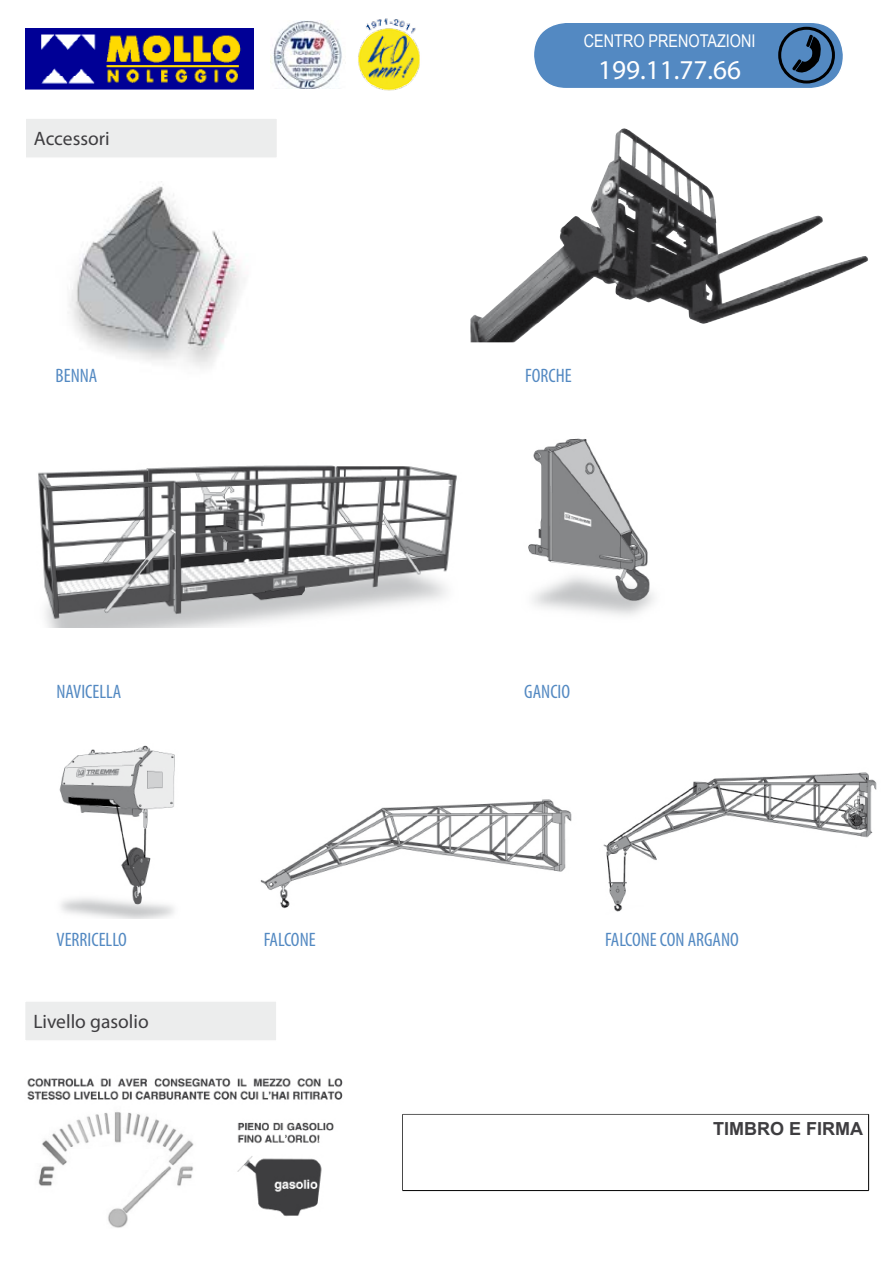
<style>
.page{position:relative;width:893px;height:1263px;background:#fff}
.page>*{position:absolute;margin:0;border:0;box-sizing:border-box;transform-origin:0 0}
.t1{font:27.3px "Myriad Pro";color:#fff}
.t2{font:condensed 19.5px "Myriad Pro";color:#5389c2}
.t3{font:19.5px "Myriad Pro";color:#3e3d40}
.t4{font:700 18px "Arial";color:#3e3d40}
.t5{font:17.55px "Arial Narrow";color:#fff}
</style>
<div class="page">
<div style="left:533px;top:22px;width:310px;height:67px;background:#5389c2;border-radius:33px"></div>
<div style="left:533px;top:22px;width:311px;height:67px;border:1px solid #fff;border-radius:33px"></div>
<img style="left:26px;top:29px;width:228px;height:61px">
<img style="left:270px;top:21px;width:72px;height:67px">
<img style="left:358px;top:18px;width:62px;height:73px">
<svg style="left:792px;top:34px;width:34px;height:44px"></svg>
<div style="left:778px;top:27px;width:57px;height:57px;border:3px solid #000;border-radius:50%"></div>
<img style="left:69px;top:181px;width:172px;height:187px">
<hr style="left:868px;top:1114px;width:1px;height:76px;background:#000">
<hr style="left:402px;top:1190px;width:467px;height:1px;background:#000">
<div style="left:401px;top:1112px;width:474px;height:86px;border:2px solid #fff"></div>
<img style="left:27px;top:1078px;width:316px;height:150px">
<div style="left:24px;top:1000px;width:254px;height:42px;background:#eceded;border:2px solid #fff"></div>
<img style="left:38px;top:465px;width:419px;height:162px">
<div style="left:25px;top:117px;width:253px;height:42px;background:#eceded;border:2px solid #fff"></div>
<img style="left:528px;top:438px;width:126px;height:178px">
<img style="left:260px;top:799px;width:312px;height:110px">
<img style="left:603px;top:772px;width:274px;height:140px">
<img style="left:59px;top:745px;width:116px;height:173px">
<img style="left:470px;top:128px;width:398px;height:214px">
<p class="t3" style="left:34px;top:126px;width:77px">Accessori</p>
<p class="t5" style="left:584px;top:28px;width:173px">CENTRO PRENOTAZIONI</p>
<h1 class="t1" style="left:598px;top:53px;width:144px">199.11.77.66</h1>
<p class="t2" style="left:56px;top:363px;width:43px">BENNA</p>
<p class="t2" style="left:525px;top:363px;width:48px">FORCHE</p>
<p class="t2" style="left:57px;top:680px;width:66px">NAVICELLA</p>
<p class="t2" style="left:524px;top:680px;width:47px">GANCIO</p>
<p class="t2" style="left:57px;top:928px;width:72px">VERRICELLO</p>
<p class="t2" style="left:264px;top:928px;width:53px">FALCONE</p>
<p class="t2" style="left:605px;top:928px;width:135px">FALCONE CON ARGANO</p>
<p class="t3" style="left:33px;top:1009px;width:117px">Livello gasolio</p>
<p class="t4" style="left:713px;top:1117px;width:151px">TIMBRO E FIRMA</p>
</div>
